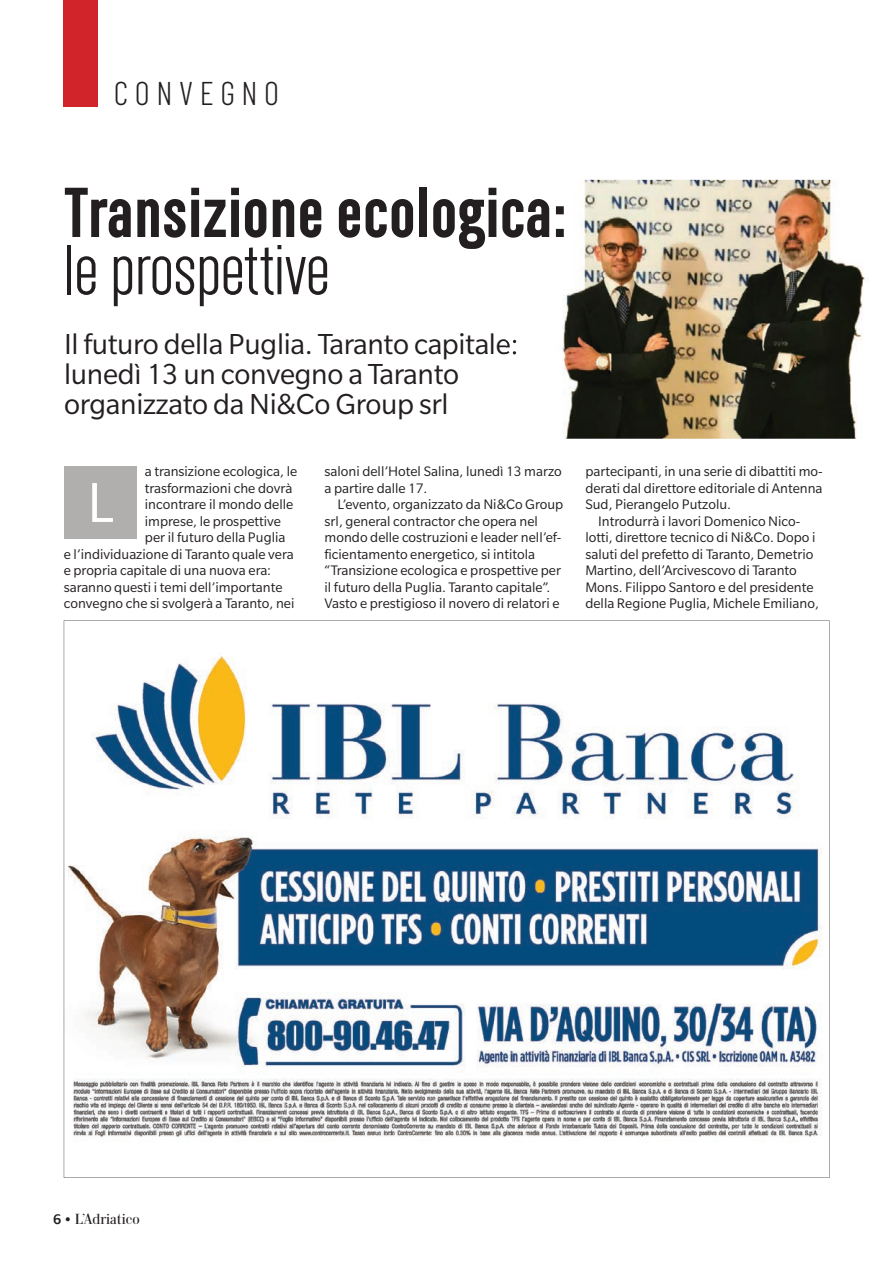
<style>
.page{position:relative;width:893px;height:1263px;background:#fff}
.page>*{position:absolute;margin:0;border:0;box-sizing:border-box;transform-origin:0 0}
.t1{font:700 70.35px "Chairdrobe";letter-spacing:.015em;color:#231f20}
.t2{font:300 70.35px "Chairdrobe";letter-spacing:.02em;color:#231f20}
.t3{font:61.2px "Slate Pro";color:#fff}
.t4{font:300 33px "Barlow Condensed";letter-spacing:.2em;color:#231f20}
.t5{font:31.5px/30px "Slate Pro";letter-spacing:-.01em;color:#231f20}
.t6{font:15px/16.5px "Slate Pro";color:#231f20}
.t7{font:15px "Carmen";color:#231f20}
.s1{font-family:"Slate";font-weight:500}
</style>
<div class="page">
<div style="left:64px;top:0;width:34px;height:106px;background:#d1232a"></div>
<div style="left:64px;top:466px;width:72px;height:73px;background:#b1afae"></div>
<svg style="left:64px;top:620px;width:766px;height:558px"></svg>
<img style="left:562px;top:180px;width:303px;height:259px">
<img style="left:506px;top:188px;width:58px;height:61px">
<img style="left:506px;top:339px;width:11px;height:16px">
<h3 class="t4" style="left:114px;top:73px;width:167px">CONVEGNO</h3>
<h1 class="t1" style="left:64px;top:170px;width:504px">Transizione ecologica:</h1>
<h1 class="t2" style="left:64px;top:228px;width:267px">le prospettive</h1>
<h3 class="t5" style="left:64px;top:329px;width:456px">Il futuro della Puglia. Taranto capitale: lunedì 13 un convegno a Taranto organizzato da Ni&amp;Co Group srl</h3>
<p class="t6" style="left:145px;top:463px;width:154px">a transizione ecologica, le</p>
<p class="t6" style="left:145px;top:480px;width:149px">trasformazioni che dovrà</p>
<p class="t6" style="left:145px;top:496px;width:150px">incontrare il mondo delle</p>
<p class="t6" style="left:145px;top:513px;width:137px">imprese, le prospettive</p>
<p class="t6" style="left:145px;top:529px;width:142px">per il futuro della Puglia</p>
<p class="t6" style="left:64px;top:546px;width:231px">e l’individuazione di Taranto quale vera</p>
<p class="t6" style="left:64px;top:562px;width:209px">e propria capitale di una nuova era:</p>
<p class="t6" style="left:64px;top:579px;width:220px">saranno questi i temi dell’importante</p>
<p class="t6" style="left:64px;top:595px;width:232px">convegno che si svolgerà a Taranto, nei</p>
<h2 class="t3" style="left:87px;top:471px;width:28px">L</h2>
<p class="t6" style="left:325px;top:463px;width:239px">saloni dell’Hotel Salina, lunedì 13 marzo a partire dalle 17.</p>
<p class="t6" style="left:325px;top:496px;width:240px;text-indent:13px">L’evento, organizzato da Ni&amp;Co Group srl, general contractor che opera nel mondo delle costruzioni e leader nell’ef&shy;ficientamento energetico, si intitola “Transizione ecologica e prospettive per il futuro della Puglia. Taranto capitale”.<br>Vasto e prestigioso il novero di relatori e</p>
<p class="t6" style="left:585px;top:463px;width:239px;text-align:justify">partecipanti, in una serie di dibattiti mo&shy;derati dal direttore editoriale di Antenna Sud, Pierangelo Putzolu.</p>
<p class="t6" style="left:585px;top:513px;width:235px;text-indent:13px">Introdurrà i lavori Domenico Nico&shy;lotti, direttore tecnico di Ni&amp;Co. Dopo i saluti del prefetto di Taranto, Demetrio Martino, dell’Arcivescovo di Taranto Mons. Filippo Santoro e del presidente della Regione Puglia, Michele Emiliano,</p>
<p class="t7" style="left:53px;top:1209px;width:88px"><span class="s1">6 •</span> L’Adriatico</p>
</div>
